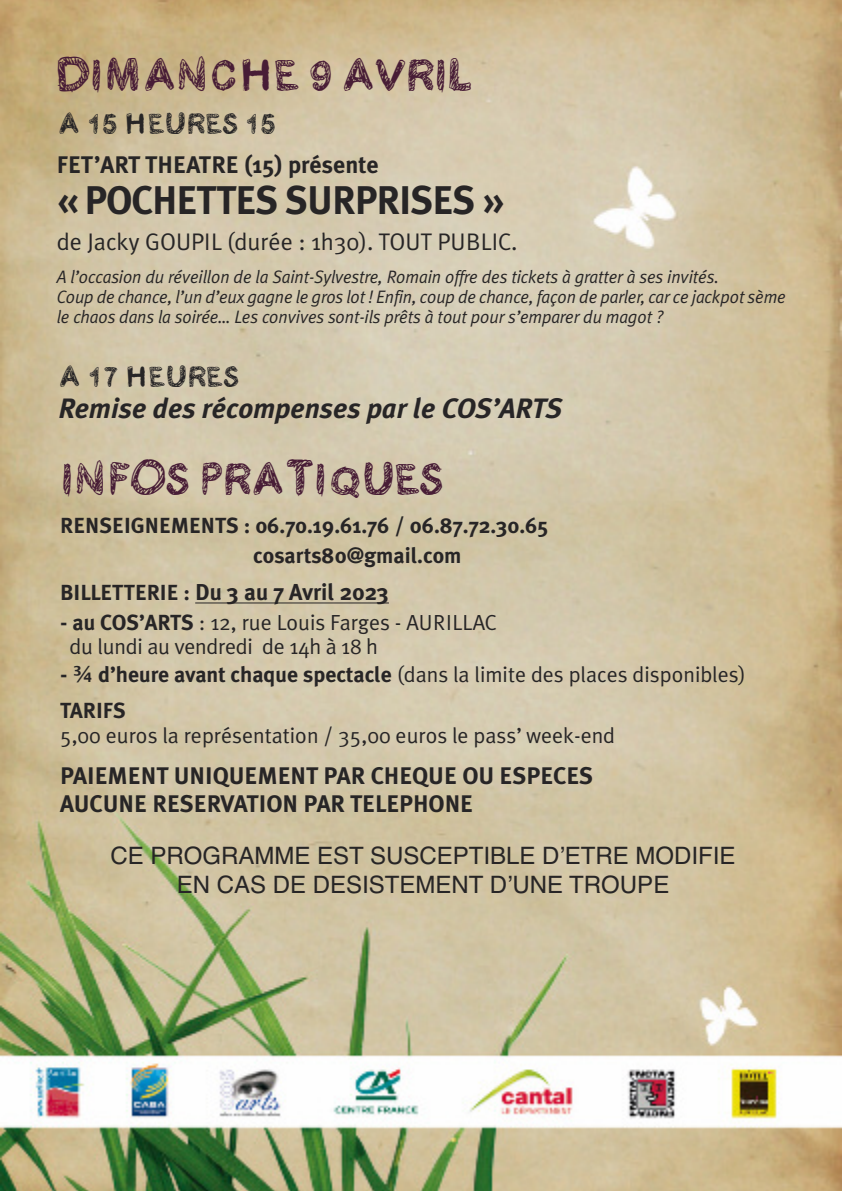
<style>
.page{position:relative;width:842px;height:1191px;background:#fff}
.page>*{position:absolute;margin:0;border:0;box-sizing:border-box;transform-origin:0 0}
.t1{font:46px "Kraboudja";letter-spacing:-.025em;color:#481d36}
.t2{font:700 40px "Meta Plus";letter-spacing:-.025em;color:#272526}
.t3{font:30px "Kraboudja";color:#272526}
.t4{font:italic 700 28px "Meta Plus";color:#272526}
.t5{font:700 24px/28.8px "Meta Plus";color:#272526}
.t6{font:24px/28.8px "Helvetica";color:#272526;text-align:center}
.t7{font:24px "Meta Plus Normal";color:#272526}
.t8{font:700 23px "Meta Plus";color:#272526}
.t9{font:21.8px/24.2px "Meta Plus Normal";color:#272526}
.t10{font:700 21.8px/30.2px "Meta Plus";color:#272526}
.t11{font:italic 18px/20px "Meta Plus Normal";letter-spacing:-.01em;color:#272526;scale:.96 1}
.s1{font-size:21.8px}
.s2{font-family:"Meta Plus";font-weight:700}
.s3{font-family:"Lucida Grande";font-weight:700}
</style>
<div class="page">
<img style="left:0;top:0;width:842px;height:1191px">
<hr style="left:195px;top:602px;width:194px;height:1px;background:#272526">
<h1 class="t1" style="left:57px;top:48px;width:418px">DIMANCHE 9 AVRIL</h1>
<h3 class="t3" style="left:58px;top:106px;width:219px">A 15 HEURES 15</h3>
<h3 class="t5" style="left:57px;top:150px;width:323px">FET’ART THEATRE (15) présente</h3>
<h2 class="t2" style="left:57px;top:177px;width:448px">« POCHETTES SURPRISES »</h2>
<h3 class="t7" style="left:57px;top:227px;width:462px">de Jacky GOUPIL (durée : 1h30). TOUT PUBLIC.</h3>
<p class="t11" style="left:57px;top:266px;width:761px">A l’occasion du réveillon de la Saint-Sylvestre, Romain offre des tickets à gratter à ses invités.<br>Coup de chance, l’un d’eux gagne le gros lot ! Enfin, coup de chance, façon de parler, car ce jackpot sème le chaos dans la soirée… Les convives sont-ils prêts à tout pour s’emparer du magot ?</p>
<h3 class="t3" style="left:59px;top:359px;width:182px">A 17 HEURES</h3>
<h3 class="t4" style="left:59px;top:391px;width:505px">Remise des récompenses par le COS’ARTS</h3>
<h1 class="t1" style="left:60px;top:452px;width:385px">INFOS PRATIQUES</h1>
<p class="t10" style="left:253px;top:510px;width:297px;text-indent:-193px">RENSEIGNEMENTS : 06.70.19.61.76 / 06.87.72.30.65 cosarts80@gmail.com</p>
<p class="t8" style="left:60px;top:578px;width:330px"><span class="s1">BILLETTERIE :</span> Du 3 au 7 Avril 2023</p>
<p class="t9" style="left:70px;top:610px;width:429px;text-indent:-9px"><span class="s2">- au COS’ARTS</span> : 12, rue Louis Farges - AURILLAC du lundi au vendredi de 14h à 18 h</p>
<p class="t9" style="left:60px;top:662px;width:687px"><span class="s2">-</span> <span class="s3">¾</span> <span class="s2">d’heure avant chaque spectacle</span> (dans la limite des places disponibles)</p>
<p class="t10" style="left:60px;top:696px;width:67px">TARIFS</p>
<p class="t9" style="left:60px;top:723px;width:556px">5,00 euros la représentation / 35,00 euros le pass’ week-end</p>
<h3 class="t5" style="left:60px;top:761px;width:535px">PAIEMENT UNIQUEMENT PAR CHEQUE OU ESPECES<br>AUCUNE RESERVATION PAR TELEPHONE</h3>
<h3 class="t6" style="left:110px;top:841px;width:626px">CE PROGRAMME EST SUSCEPTIBLE D’ETRE MODIFIE<br>EN CAS DE DESISTEMENT D’UNE TROUPE</h3>
</div>
